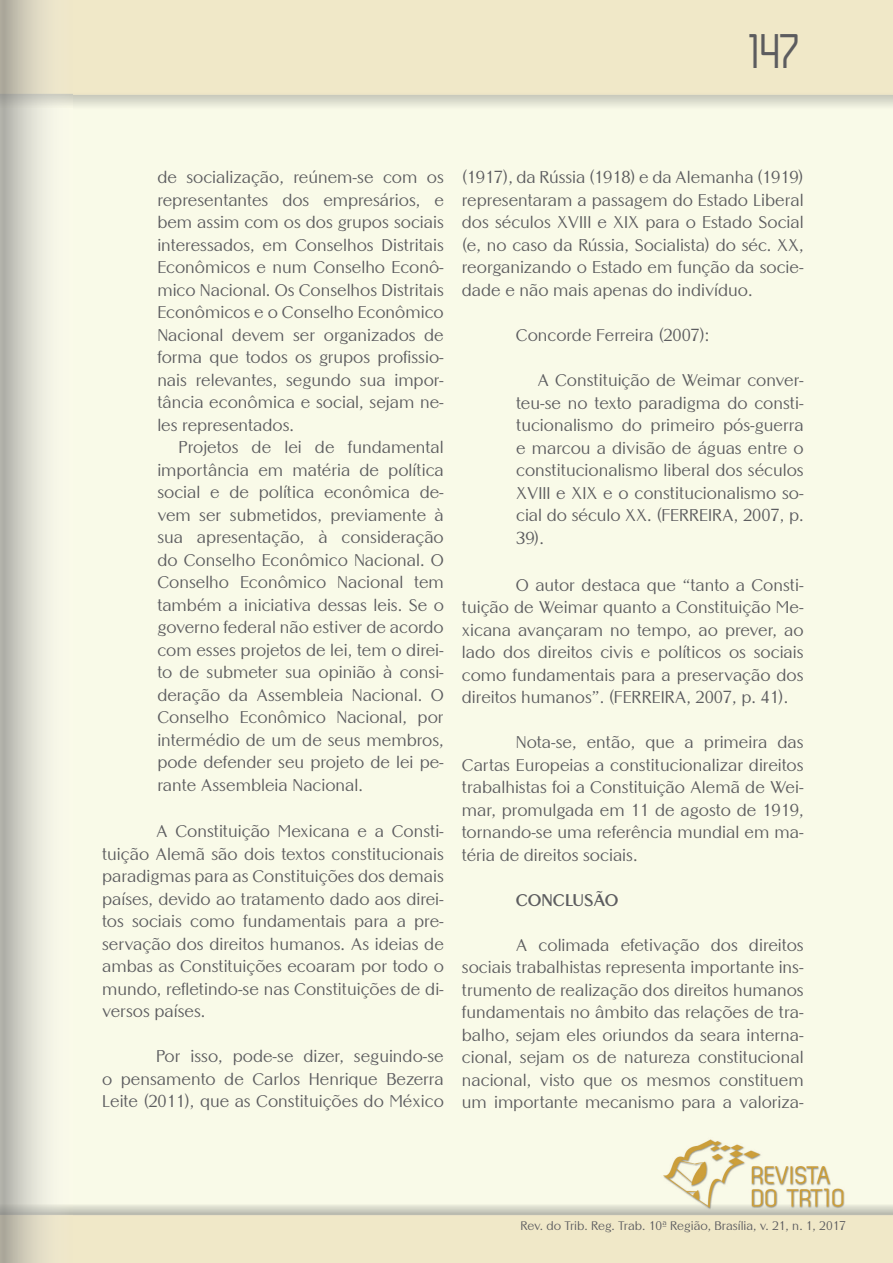
<style>
.page{position:relative;width:893px;height:1263px;background:#fff}
.page>*{position:absolute;margin:0;border:0;box-sizing:border-box;transform-origin:0 0}
.t1{font:49.5px "Zag";color:#5c5c5f}
.TEXTO_GERAL{font:16.5px/22.5px "Altrincham";color:#5c5c5f;text-align:justify}
.TEXTO_GERAL-2{font:700 16.5px "Altrincham";color:#5c5c5f}
.t2{font:12px "Altrincham";color:#5c5c5f}
</style>
<div class="page">
<img style="left:89px;top:0;width:804px;height:1263px">
<p class="t1" style="left:751px;top:24px;width:53px">147</p>
<p class="TEXTO_GERAL" style="left:157px;top:166px;width:288px">de socialização, reúnem-se com os representantes dos empresários, e bem assim com os dos grupos sociais interessados, em Conselhos Distritais Econômicos e num Conselho Econô&shy;mico Nacional. Os Conselhos Distritais Econômicos e o Conselho Econômico Nacional devem ser organizados de forma que todos os grupos profissio&shy;nais relevantes, segundo sua impor&shy;tância econômica e social, sejam ne&shy;les representados.</p>
<p class="TEXTO_GERAL" style="left:157px;top:436px;width:288px;text-indent:21px">Projetos de lei de fundamental importância em matéria de política social e de política econômica de&shy;vem ser submetidos, previamente à sua apresentação, à consideração do Conselho Econômico Nacional. O Conselho Econômico Nacional tem também a iniciativa dessas leis. Se o governo federal não estiver de acordo com esses projetos de lei, tem o direi&shy;to de submeter sua opinião à consi&shy;deração da Assembleia Nacional. O Conselho Econômico Nacional, por intermédio de um de seus membros, pode defender seu projeto de lei pe&shy;rante Assembleia Nacional.</p>
<p class="TEXTO_GERAL" style="left:102px;top:820px;width:343px;text-indent:54px">A Constituição Mexicana e a Consti&shy;tuição Alemã são dois textos constitucionais paradigmas para as Constituições dos demais países, devido ao tratamento dado aos direi&shy;tos sociais como fundamentais para a pre&shy;servação dos direitos humanos. As ideias de ambas as Constituições ecoaram por todo o mundo, refletindo-se nas Constituições de di&shy;versos países.</p>
<p class="TEXTO_GERAL" style="left:102px;top:1045px;width:343px;text-indent:54px">Por isso, pode-se dizer, seguindo-se o pensamento de Carlos Henrique Bezerra Leite (2011), que as Constituições do México</p>
<p class="TEXTO_GERAL" style="left:462px;top:166px;width:343px">(1917), da Rússia (1918) e da Alemanha (1919) representaram a passagem do Estado Liberal dos séculos XVIII e XIX para o Estado Social (e, no caso da Rússia, Socialista) do séc. XX, reorganizando o Estado em função da socie&shy;dade e não mais apenas do indivíduo.</p>
<p class="TEXTO_GERAL" style="left:516px;top:324px;width:195px">Concorde Ferreira (2007):</p>
<p class="TEXTO_GERAL" style="left:516px;top:369px;width:289px;text-indent:21px">A Constituição de Weimar conver&shy;teu-se no texto paradigma do consti&shy;tucionalismo do primeiro pós-guerra e marcou a divisão de águas entre o constitucionalismo liberal dos séculos XVIII e XIX e o constitucionalismo so&shy;cial do século XX. (FERREIRA, 2007, p.<br>39).</p>
<p class="TEXTO_GERAL" style="left:462px;top:573px;width:343px;text-indent:54px">O autor destaca que “tanto a Consti&shy;tuição de Weimar quanto a Constituição Me&shy;xicana avançaram no tempo, ao prever, ao lado dos direitos civis e políticos os sociais como fundamentais para a preservação dos direitos humanos”. (FERREIRA, 2007, p. 41).</p>
<p class="TEXTO_GERAL" style="left:462px;top:731px;width:343px;text-indent:54px">Nota-se, então, que a primeira das Cartas Europeias a constitucionalizar direitos trabalhistas foi a Constituição Alemã de Wei&shy;mar, promulgada em 11 de agosto de 1919, tornando-se uma referência mundial em ma&shy;téria de direitos sociais.</p>
<p class="TEXTO_GERAL-2" style="left:516px;top:890px;width:104px">CONCLUSÃO</p>
<p class="TEXTO_GERAL" style="left:462px;top:933px;width:343px;text-indent:54px">A colimada efetivação dos direitos sociais trabalhistas representa importante ins&shy;trumento de realização dos direitos humanos fundamentais no âmbito das relações de tra&shy;balho, sejam eles oriundos da seara interna&shy;cional, sejam os de natureza constitucional nacional, visto que os mesmos constituem um importante mecanismo para a valoriza-</p>
<p class="t2" style="left:520px;top:1218px;width:327px">Rev. do Trib. Reg. Trab. 10ª Região, Brasília, v. 21, n. 1, 2017</p>
</div>
